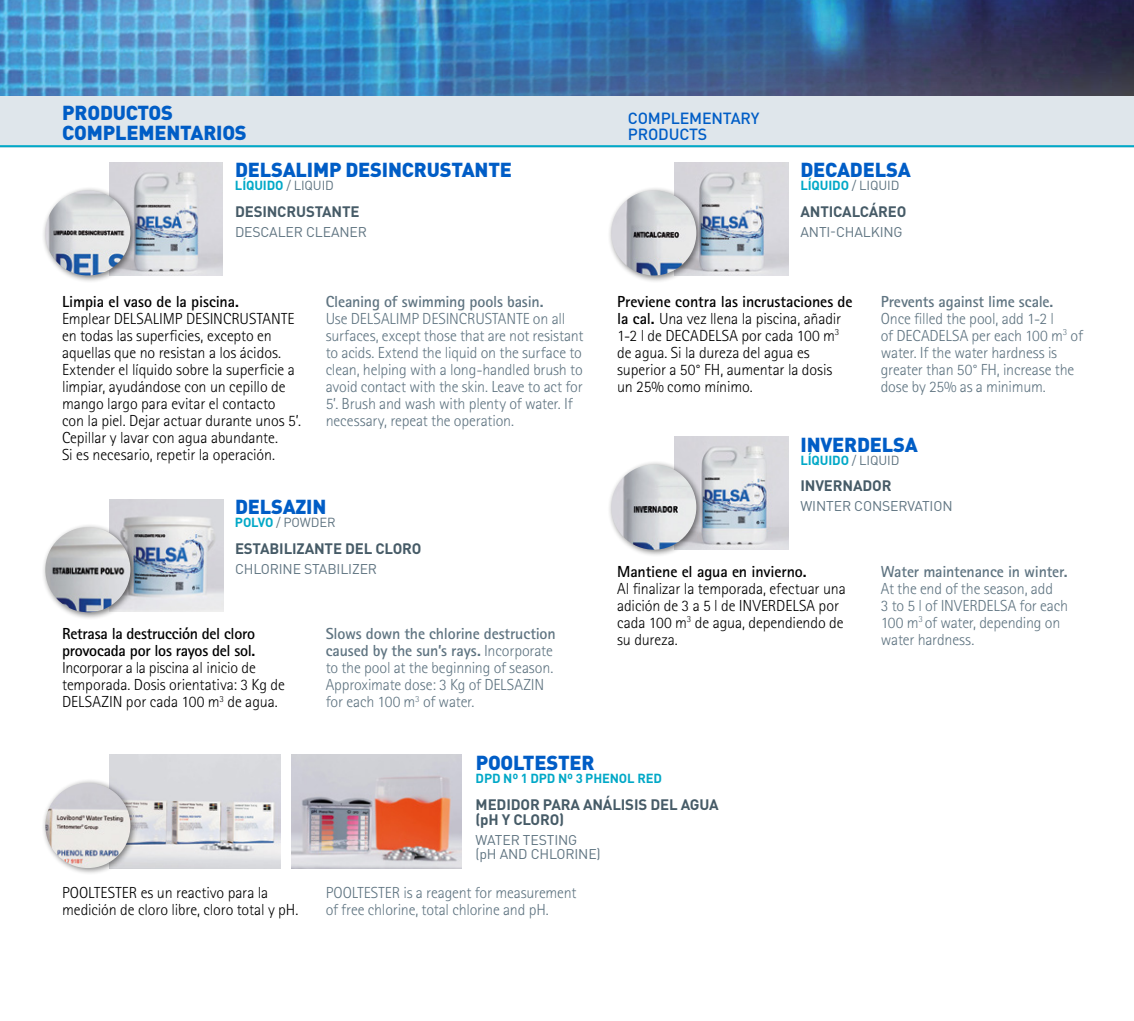
<style>
.page{position:relative;width:1134px;height:1021px;background:#fff}
.page>*{position:absolute;margin:0;border:0;box-sizing:border-box;transform-origin:0 0}
.t1{font:900 20px "DIN Pro";letter-spacing:-.01em;color:#005dc6}
.t2{font:300 16px/17px "Rotis Sans Serif Std";letter-spacing:-.005em;color:#000}
.t3{font:300 16px/17px "Rotis Sans Serif Std";letter-spacing:-.01em;color:#5f7481}
.t4{font:700 16px/17px "Rotis Sans Serif Std";letter-spacing:-.015em;color:#000}
.t5{font:700 16px "Rotis Sans Serif Std";letter-spacing:-.015em;color:#5f7481}
.t6{font:500 16px "DIN Pro";color:#005dc6}
.t7{font:700 15px "DIN Pro";letter-spacing:-.01em;color:#465b67}
.t8{font:14px/14px "DIN Pro";letter-spacing:-.01em;color:#5f7481}
.t9{font:700 13px "DIN Pro";letter-spacing:-.01em;color:#00a8c7}
.t10{font:13px "DIN Pro";color:#5f7481}
.s1{font-weight:400;color:#5f7481}
.s2{font-weight:700}
</style>
<div class="page">
<img style="left:109px;top:162px;width:114px;height:113px">
<img style="left:675px;top:162px;width:113px;height:113px">
<img style="left:291px;top:754px;width:171px;height:114px">
<img style="left:675px;top:436px;width:113px;height:113px">
<img style="left:110px;top:500px;width:113px;height:111px">
<img style="left:930px;top:0;width:204px;height:96px">
<img style="left:0;top:0;width:930px;height:96px">
<div style="left:0;top:96px;width:1134px;height:51px;background:#dfe6eb"></div>
<hr style="left:0;top:145px;width:1134px;height:2px;background:#00a8c7">
<div style="left:41px;top:186px;width:97px;height:97px;background:#000;opacity:.5"></div>
<img style="left:45px;top:190px;width:85px;height:85px;border-radius:43px">
<div style="left:41px;top:522px;width:97px;height:98px;background:#000;opacity:.5"></div>
<img style="left:45px;top:527px;width:85px;height:85px;border-radius:43px">
<div style="left:607px;top:186px;width:97px;height:97px;background:#000;opacity:.5"></div>
<img style="left:611px;top:190px;width:85px;height:85px;border-radius:43px">
<div style="left:607px;top:460px;width:97px;height:97px;background:#000;opacity:.5"></div>
<img style="left:611px;top:464px;width:85px;height:85px;border-radius:43px">
<img style="left:110px;top:754px;width:170px;height:114px">
<div style="left:41px;top:778px;width:97px;height:97px;background:#000;opacity:.5"></div>
<img style="left:45px;top:783px;width:85px;height:85px;border-radius:43px">
<p class="t1" style="left:62px;top:99px;width:14px">PRODU</p>
<p class="t1" style="left:126px;top:99px;width:24px">CTOS</p>
<p class="t1" style="left:62px;top:119px;width:26px">COMPLEMENTARIOS</p>
<p class="t1" style="left:235px;top:156px;width:13px">DELSALIMP</p>
<p class="t1" style="left:345px;top:156px;width:12px">DESIN</p>
<p class="t1" style="left:402px;top:156px;width:25px">CRUSTANTE</p>
<p class="t9" style="left:235px;top:177px;width:100px">LÍQUIDO <span class="s1">/ LIQUI D</span></p>
<p class="t7" style="left:235px;top:201px;width:9px">DESIN</p>
<p class="t7" style="left:277px;top:201px;width:20px">CRUSTANTE</p>
<p class="t8" style="left:235px;top:224px;width:133px">D ESCALER CLEANER</p>
<p class="t4" style="left:62px;top:292px;width:179px">Limpia el vaso de la piscina.</p>
<p class="t2" style="left:62px;top:310px;width:240px">Emplear DELSALIMP DESINCRUSTANTE en todas las superficies, excepto en aquellas que no resistan a los ácidos.<br>Extender el líquido sobre la superficie a limpiar, ayudándose con un cepillo de mango largo para evitar el contacto con la piel. Dejar actuar durante unos 5’.<br>Cepillar y lavar con agua abundante.<br>Si es necesario, repetir la operación.</p>
<p class="t5" style="left:326px;top:291px;width:219px">Cleaning of swimming pools basin.</p>
<p class="t3" style="left:326px;top:310px;width:259px">Use DELSALIMP DESINCRUSTANTE on all surfaces, except those that are not resistant to acids. Extend the liquid on the surface to clean, helping with a long-handled brush to avoid contact with the skin. Leave to act for 5’. Brush and wash with plenty of water. If necessary, repeat the operation.</p>
<p class="t6" style="left:628px;top:107px;width:12px">COMPLEMENTAR</p>
<p class="t6" style="left:751px;top:107px;width:10px">Y</p>
<p class="t6" style="left:628px;top:123px;width:11px">PRO</p>
<p class="t6" style="left:658px;top:123px;width:50px">DUCTS</p>
<p class="t1" style="left:800px;top:156px;width:50px">DE CADELSA</p>
<p class="t9" style="left:800px;top:177px;width:100px">LÍQUIDO <span class="s1">/ LIQUI D</span></p>
<p class="t7" style="left:800px;top:201px;width:9px">ANTI</p>
<p class="t7" style="left:833px;top:201px;width:46px">CAL CÁREO</p>
<p class="t8" style="left:800px;top:224px;width:102px">ANTI-CHALKING</p>
<p class="t2" style="left:617px;top:293px;width:237px"><span class="s2">Previene contra las incrustaciones de la cal.</span> Una vez llena la piscina, añadir<br>1-2 l de DECADELSA por cada 100 m<sup>3 </sup>de agua. Si la dureza del agua es superior a 50° FH, aumentar la dosis<br>un 25% como mínimo.</p>
<p class="t5" style="left:881px;top:291px;width:174px">Prevents against lime scale.</p>
<p class="t3" style="left:881px;top:310px;width:204px">Once filled the pool, add 1-2 l<br>of DECADELSA per each 100 m<sup>3</sup> of water. If the water hardness is greater than 50° FH, increase the dose by 25% as a minimum.</p>
<p class="t1" style="left:800px;top:430px;width:13px">INVERDELSA</p>
<p class="t9" style="left:800px;top:451px;width:100px">LÍQUIDO <span class="s1">/ LIQUI D</span></p>
<p class="t7" style="left:800px;top:475px;width:10px">INVERNADOR</p>
<p class="t1" style="left:235px;top:493px;width:13px">DELSA</p>
<p class="t1" style="left:296px;top:493px;width:21px">ZIN</p>
<p class="t8" style="left:800px;top:498px;width:154px">WINTER CONSERVATION</p>
<p class="t9" style="left:235px;top:513px;width:9px">POLVO</p>
<p class="t10" style="left:276px;top:513px;width:17px">/ POWD</p>
<p class="t10" style="left:319px;top:513px;width:18px">ER</p>
<p class="t7" style="left:235px;top:538px;width:9px">ESTABILI</p>
<p class="t7" style="left:297px;top:538px;width:19px">ZANTE</p>
<p class="t7" style="left:345px;top:538px;width:10px">DEL</p>
<p class="t7" style="left:375px;top:538px;width:19px">CLORO</p>
<p class="t8" style="left:235px;top:561px;width:144px">CHLORINE STABILIZER</p>
<p class="t4" style="left:617px;top:562px;width:191px">Mantiene el agua en invierno.</p>
<p class="t2" style="left:617px;top:579px;width:230px">Al finalizar la temporada, efectuar una adición de 3 a 5 l de INVERDELSA por cada 100 m<sup>3</sup> de agua, dependiendo de su dureza.</p>
<p class="t5" style="left:881px;top:561px;width:188px">Water maintenance in winter.</p>
<p class="t3" style="left:881px;top:580px;width:189px">At the end of the season, add<br>3 to 5 l of INVERDELSA for each<br>100 m<sup>3</sup> of water, depending on water hardness.</p>
<p class="t4" style="left:62px;top:625px;width:195px">Retrasa la destrucción del cloro provocada por los rayos del sol.</p>
<p class="t2" style="left:62px;top:659px;width:224px">Incorporar a la piscina al inicio de temporada. Dosis orientativa: 3 Kg de<br>DELSAZIN por cada 100 m<sup>3</sup> de agua.</p>
<p class="t3" style="left:326px;top:625px;width:232px"><span class="s2">Slows down the chlorine destruction caused by the sun’s rays.</span> Incorporate to the pool at the beginning of season.<br>Approximate dose: 3 Kg of DELSAZIN for each 100 m<sup>3</sup> of water.</p>
<p class="t1" style="left:476px;top:749px;width:13px">POOLTESTER</p>
<p class="t9" style="left:476px;top:769px;width:9px">DPD</p>
<p class="t9" style="left:503px;top:769px;width:36px">Nº 1 DPD</p>
<p class="t9" style="left:558px;top:769px;width:37px">Nº 3 PHENOL</p>
<p class="t9" style="left:637px;top:769px;width:9px">RED</p>
<p class="t7" style="left:476px;top:794px;width:10px">MEDIDOR</p>
<p class="t7" style="left:543px;top:794px;width:10px">PARA</p>
<p class="t7" style="left:583px;top:794px;width:9px">ANÁLISIS</p>
<p class="t7" style="left:650px;top:794px;width:10px">DEL</p>
<p class="t7" style="left:681px;top:794px;width:11px">AGUA</p>
<p class="t7" style="left:476px;top:809px;width:57px">(PH Y CLORO</p>
<p class="t7" style="left:559px;top:809px;width:7px">)</p>
<p class="t8" style="left:476px;top:832px;width:127px">WATER TESTING<br>(PH AN D CHLORINE)</p>
<p class="t2" style="left:62px;top:884px;width:238px">POOLTESTER es un reactivo para la medición de cloro libre, cloro total y pH.</p>
<p class="t3" style="left:326px;top:884px;width:252px">POOLTESTER is a reagent for measurement of free chlorine, total chlorine and pH.</p>
</div>
